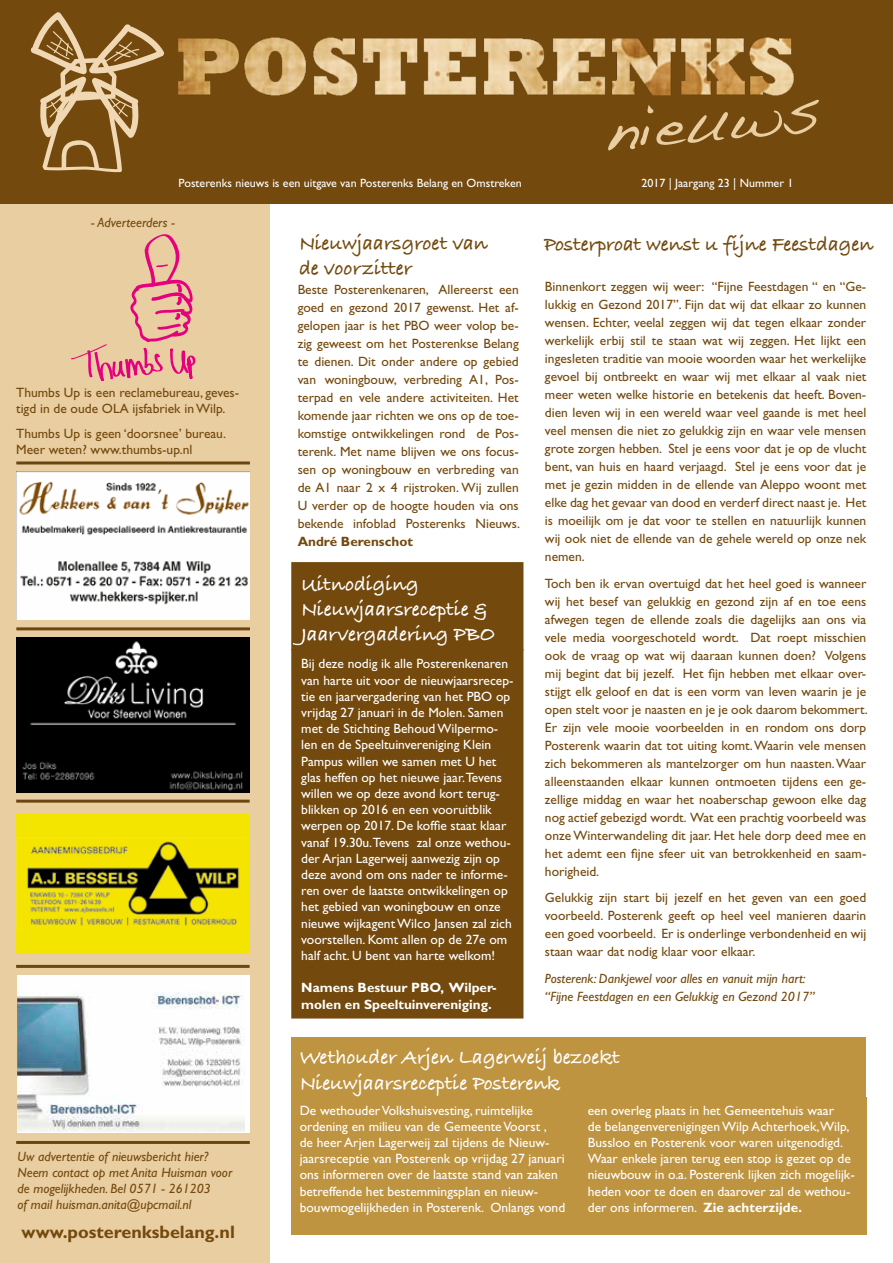
<style>
.page{position:relative;width:893px;height:1263px;background:#fff}
.page>*{position:absolute;margin:0;border:0;box-sizing:border-box;transform-origin:0 0}
.t1{font:63px "Handwriting Dakota";color:#e9cea1}
.t2{font:21px/25.2px "Bradley Hand ITCTT Bold";color:#fff}
.t3{font:21px/25.2px "Bradley Hand ITCTT Bold";color:#73490d}
.t4{font:700 18px "Gill Sans Std";color:#73490d}
.t5{font:13.5px/18px "Gill Sans Std";color:#73490d;text-align:justify}
.t6{font:13.5px/16.2px "Gill Sans Std";color:#fff}
.t7{font:italic 13.5px/16.2px "Gill Sans Std";color:#73490d}
.t8{font:700 13.5px/16.2px "Gill Sans Std";color:#fff}
.t9{font:700 13.5px "Gill Sans Std";color:#73490d}
.t10{font:12px "Gill Sans Std";color:#fff}
.s1{font-weight:700}
</style>
<div class="page">
<div style="left:291px;top:1037px;width:575px;height:60px;background:#be9440"></div>
<div style="left:291px;top:1097px;width:575px;height:137px;background:#be9440"></div>
<div style="left:0;top:0;width:269px;height:1263px;background:#e9cea1"></div>
<div style="left:0;top:0;width:893px;height:204px;background:#73490d"></div>
<svg style="left:71px;top:234px;width:124px;height:146px"></svg>
<svg style="left:30px;top:12px;width:134px;height:161px"></svg>
<img style="left:179px;top:38px;width:614px;height:57px">
<img style="left:16px;top:638px;width:234px;height:154px">
<hr style="left:16px;top:627px;width:234px;height:3px;background:#6b4512">
<hr style="left:16px;top:800px;width:234px;height:3px;background:#6b4512">
<img style="left:16px;top:472px;width:234px;height:148px">
<hr style="left:16px;top:1141px;width:234px;height:3px;background:#6b4512">
<hr style="left:16px;top:461px;width:234px;height:3px;background:#6b4512">
<hr style="left:16px;top:965px;width:234px;height:3px;background:#6b4512">
<div style="left:16px;top:814px;width:234px;height:139px;background:#f4e500"></div>
<img style="left:16px;top:838px;width:224px;height:92px">
<div style="left:17px;top:975px;width:233px;height:158px;background:#fff"></div>
<img style="left:17px;top:992px;width:227px;height:140px">
<div style="left:292px;top:563px;width:231px;height:87px;background:#73490d"></div>
<div style="left:291px;top:562px;width:232px;height:88px;border:2px solid #73490d"></div>
<div style="left:292px;top:650px;width:231px;height:368px;background:#73490d"></div>
<div style="left:291px;top:649px;width:232px;height:369px;border:2px solid #73490d"></div>
<h1 class="t1" style="left:602px;top:92px;width:217px;rotate:-5deg">nieuws</h1>
<p class="t10" style="left:179px;top:176px;width:345px">Posterenks nieuws is een uitgave van Posterenks Belang en Omstreken</p>
<p class="t10" style="left:641px;top:176px;width:154px">2017 | Jaargang 23 | Nummer 1</p>
<p class="t7" style="left:91px;top:214px;width:85px">- Adverteerders -</p>
<p class="t5" style="left:16px;top:384px;width:224px;line-height:16.2px">Thumbs Up is een reclamebureau, geves&shy;tigd in de oude OLA ijsfabriek in Wilp.</p>
<p class="t5" style="left:16px;top:425px;width:211px;line-height:16.2px">Thumbs Up is geen ‘doorsnee’ bureau.<br>Meer weten? www.thumbs-up.nl</p>
<p class="t7" style="left:17px;top:1148px;width:216px">Uw advertentie of nieuwsbericht hier?<br>Neem contact op met Anita Huisman voor de mogelijkheden. Bel 0571 - 261203<br>of mail huisman.anita@upcmail.nl</p>
<h3 class="t4" style="left:22px;top:1221px;width:215px">www.posterenksbelang.nl</h3>
<h2 class="t3" style="left:299px;top:231px;width:190px">Nieuwjaarsgroet van de voorzitter</h2>
<p class="t5" style="left:298px;top:281px;width:224px">Beste Posterenkenaren, Allereerst een goed en gezond 2017 gewenst. Het af&shy;gelopen jaar is het PBO weer volop be&shy;zig geweest om het Posterenkse Belang te dienen. Dit onder andere op gebied van woningbouw, verbreding A1, Pos&shy;terpad en vele andere activiteiten. Het komende jaar richten we ons op de toe&shy;komstige ontwikkelingen rond de Pos&shy;terenk. Met name blijven we ons focus&shy;sen op woningbouw en verbreding van de A1 naar 2 x 4 rijstroken. Wij zullen U verder op de hoogte houden via ons bekende infoblad Posterenks Nieuws.</p>
<p class="t9" style="left:298px;top:534px;width:117px">André Berenschot</p>
<h2 class="t2" style="left:301px;top:573px;width:195px">Uitnodiging<br>Nieuwjaarsreceptie &amp;<br>Jaarvergadering PBO</h2>
<p class="t6" style="left:301px;top:656px;width:214px">Bij deze nodig ik alle Posterenkenaren van harte uit voor de nieuwjaarsrecep&shy;tie en jaarvergadering van het PBO op vrijdag 27 januari in de Molen. Samen met de Stichting Behoud Wilpermo&shy;len en de Speeltuinvereniging Klein Pampus willen we samen met U het glas heffen op het nieuwe jaar.Tevens willen we op deze avond kort terug&shy;blikken op 2016 en een vooruitblik werpen op 2017. De koffie staat klaar vanaf 19.30u.Tevens zal onze wethou&shy;der Arjan Lagerweij aanwezig zijn op deze avond om ons nader te informe&shy;ren over de laatste ontwikkelingen op het gebied van woningbouw en onze nieuwe wijkagent Wilco Jansen zal zich voorstellen. Komt allen op de 27e om half acht. U bent van harte welkom!</p>
<p class="t8" style="left:301px;top:980px;width:197px">Namens Bestuur PBO, Wilper&shy;molen en Speeltuinvereniging.</p>
<h2 class="t3" style="left:544px;top:233px;width:331px">Posterproat wenst u fijne Feestdagen</h2>
<p class="t5" style="left:545px;top:278px;width:323px">Binnenkort zeggen wij weer: “Fijne Feestdagen “ en “Ge&shy;lukkig en Gezond 2017”. Fijn dat wij dat elkaar zo kunnen wensen. Echter, veelal zeggen wij dat tegen elkaar zonder werkelijk erbij stil te staan wat wij zeggen. Het lijkt een ingesleten traditie van mooie woorden waar het werkelijke gevoel bij ontbreekt en waar wij met elkaar al vaak niet meer weten welke historie en betekenis dat heeft. Boven&shy;dien leven wij in een wereld waar veel gaande is met heel veel mensen die niet zo gelukkig zijn en waar vele mensen grote zorgen hebben. Stel je eens voor dat je op de vlucht bent, van huis en haard verjaagd. Stel je eens voor dat je met je gezin midden in de ellende van Aleppo woont met elke dag het gevaar van dood en verderf direct naast je. Het is moeilijk om je dat voor te stellen en natuurlijk kunnen wij ook niet de ellende van de gehele wereld op onze nek nemen.</p>
<p class="t5" style="left:545px;top:574px;width:324px">Toch ben ik ervan overtuigd dat het heel goed is wanneer wij het besef van gelukkig en gezond zijn af en toe eens afwegen tegen de ellende zoals die dagelijks aan ons via vele media voorgeschoteld wordt. Dat roept misschien ook de vraag op wat wij daaraan kunnen doen? Volgens mij begint dat bij jezelf. Het fijn hebben met elkaar over&shy;stijgt elk geloof en dat is een vorm van leven waarin je je open stelt voor je naasten en je je ook daarom bekommert.<br>Er zijn vele mooie voorbeelden in en rondom ons dorp Posterenk waarin dat tot uiting komt. Waarin vele mensen zich bekommeren als mantelzorger om hun naasten. Waar alleenstaanden elkaar kunnen ontmoeten tijdens een ge&shy;zellige middag en waar het noaberschap gewoon elke dag nog actief gebezigd wordt. Wat een prachtig voorbeeld was onze Winterwandeling dit jaar. Het hele dorp deed mee en het ademt een fijne sfeer uit van betrokkenheid en saam&shy;horigheid.</p>
<p class="t5" style="left:545px;top:889px;width:323px">Gelukkig zijn start bij jezelf en het geven van een goed voorbeeld. Posterenk geeft op heel veel manieren daarin een goed voorbeeld. Er is onderlinge verbondenheid en wij staan waar dat nodig klaar voor elkaar.</p>
<p class="t7" style="left:545px;top:969px;width:271px;line-height:18px">Posterenk: Dankjewel voor alles en vanuit mijn hart: “Fijne Feestdagen en een Gelukkig en Gezond 2017”</p>
<h2 class="t2" style="left:300px;top:1046px;width:322px">Wethouder Arjen Lagerweij bezoekt<br>Nieuwjaarsreceptie Posterenk</h2>
<p class="t6" style="left:300px;top:1102px;width:267px">De wethouder Volkshuisvesting, ruimtelijke ordening en milieu van de Gemeente Voorst ,<br>de heer Arjen Lagerweij zal tijdens de Nieuw&shy;jaarsreceptie van Posterenk op vrijdag 27 januari ons informeren over de laatste stand van zaken betreffende het bestemmingsplan en nieuw&shy;bouwmogelijkheden in Posterenk. Onlangs vond</p>
<p class="t6" style="left:588px;top:1102px;width:268px">een overleg plaats in het Gemeentehuis waar<br>de belangenverenigingen Wilp Achterhoek,Wilp, Bussloo en Posterenk voor waren uitgenodigd.<br>Waar enkele jaren terug een stop is gezet op de nieuwbouw in o.a. Posterenk lijken zich mogelijk&shy;heden voor te doen en daarover zal de wethou&shy;der ons informeren. <span class="s1">Zie achterzijde.</span></p>
</div>
